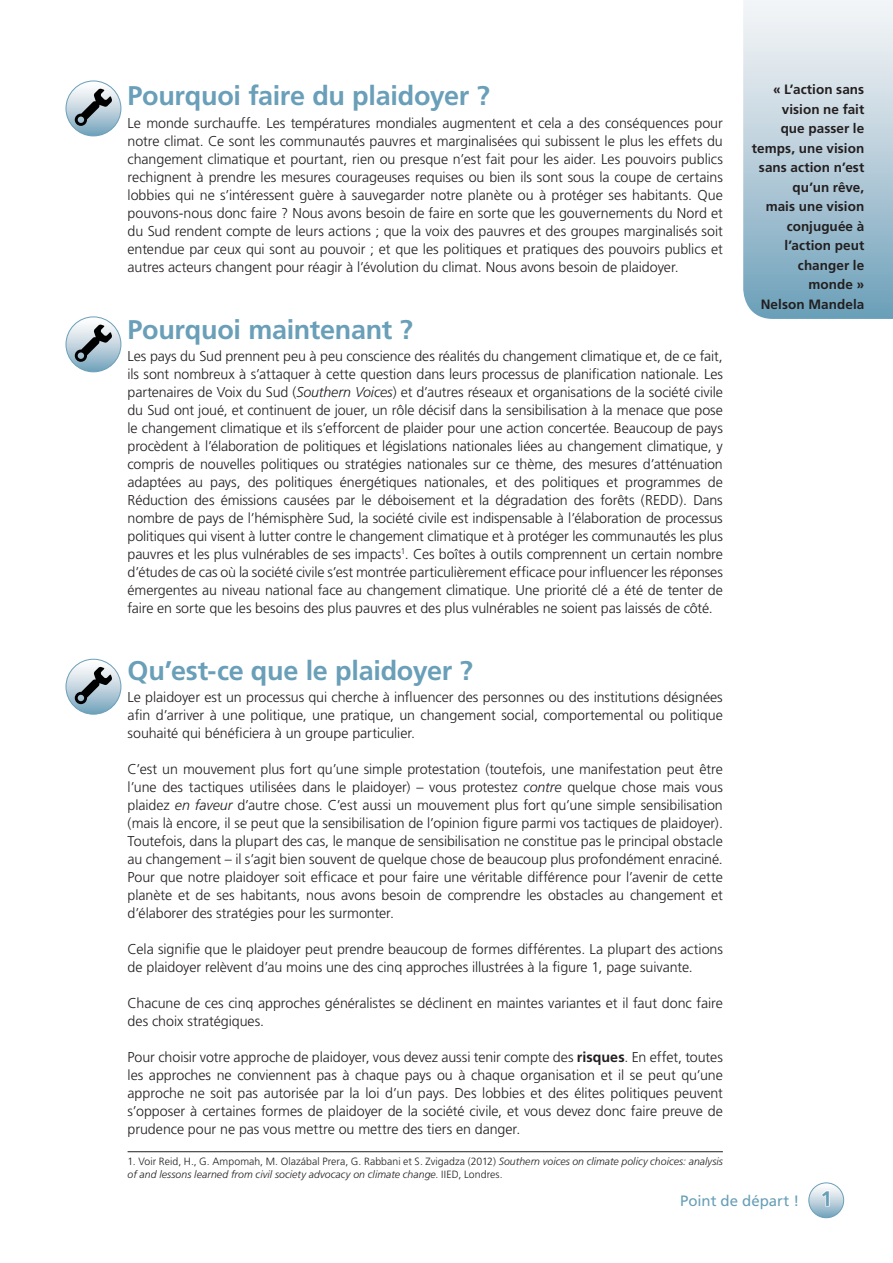
<style>
.page{position:relative;width:893px;height:1263px;background:#fff}
.page>*{position:absolute;margin:0;border:0;box-sizing:border-box;transform-origin:0 0}
.t1{font:700 27px "Frutiger";letter-spacing:-.01em;color:#699fb8}
.t2{font:15px "Frutiger";color:#699fb8}
.t3{font:300 14.25px/18px "Frutiger";letter-spacing:-.005em;color:#231f20;text-align:justify}
.t4{font:700 13.5px/19.5px "Frutiger";letter-spacing:.005em;color:#231f20;text-align:right}
.t5{font:italic 300 10.5px/13.5px "Frutiger";letter-spacing:.005em;color:#231f20}
.s1{font-style:italic}
.s2{font-weight:700}
.s3{font-style:normal}
.s4{font-weight:700;font-size:21px}
</style>
<div class="page">
<svg style="left:809px;top:1183px;width:35px;height:35px"></svg>
<div style="left:809px;top:1183px;width:35px;height:35px;border:1px solid #699fb8;border-radius:50%"></div>
<svg style="left:820px;top:1189px;width:10px;height:18px"></svg>
<svg style="left:66px;top:81px;width:55px;height:55px"></svg>
<div style="left:66px;top:81px;width:55px;height:55px;border:1px solid #699fb8;border-radius:50%"></div>
<svg style="left:75px;top:89px;width:37px;height:37px"></svg>
<hr style="left:128px;top:1151px;width:595px;height:1px;background:#231f20">
<svg style="left:66px;top:317px;width:55px;height:55px"></svg>
<div style="left:66px;top:317px;width:55px;height:55px;border:1px solid #699fb8;border-radius:50%"></div>
<svg style="left:75px;top:325px;width:37px;height:37px"></svg>
<svg style="left:66px;top:659px;width:55px;height:55px"></svg>
<div style="left:66px;top:659px;width:55px;height:55px;border:1px solid #699fb8;border-radius:50%"></div>
<svg style="left:75px;top:667px;width:37px;height:37px"></svg>
<svg style="left:743px;top:0;width:150px;height:319px;background:#b6cdda"></svg>
<h1 class="t1" style="left:128px;top:80px;width:364px">Pourquoi faire du plaidoyer ?</h1>
<p class="t3" style="left:128px;top:114px;width:597px">Le monde surchauffe. Les températures mondiales augmentent et cela a des conséquences pour notre climat. Ce sont les communautés pauvres et marginalisées qui subissent le plus les effets du changement climatique et pourtant, rien ou presque n’est fait pour les aider. Les pouvoirs publics rechignent à prendre les mesures courageuses requises ou bien ils sont sous la coupe de certains lobbies qui ne s’intéressent guère à sauvegarder notre planète ou à protéger ses habitants. Que pouvons-nous donc faire ? Nous avons besoin de faire en sorte que les gouvernements du Nord et du Sud rendent compte de leurs actions ; que la voix des pauvres et des groupes marginalisés soit entendue par ceux qui sont au pouvoir ; et que les politiques et pratiques des pouvoirs publics et autres acteurs changent pour réagir à l’évolution du climat. Nous avons besoin de plaidoyer.</p>
<h1 class="t1" style="left:128px;top:313px;width:287px">Pourquoi maintenant ?</h1>
<p class="t3" style="left:128px;top:347px;width:597px">Les pays du Sud prennent peu à peu conscience des réalités du changement climatique et, de ce fait, ils sont nombreux à s’attaquer à cette question dans leurs processus de planification nationale. Les partenaires de Voix du Sud (<span class="s1">Southern Voices</span>) et d’autres réseaux et organisations de la société civile du Sud ont joué, et continuent de jouer, un rôle décisif dans la sensibilisation à la menace que pose le changement climatique et ils s’efforcent de plaider pour une action concertée. Beaucoup de pays procèdent à l’élaboration de politiques et législations nationales liées au changement climatique, y compris de nouvelles politiques ou stratégies nationales sur ce thème, des mesures d’atténuation adaptées au pays, des politiques énergétiques nationales, et des politiques et programmes de Réduction des émissions causées par le déboisement et la dégradation des forêts (REDD). Dans nombre de pays de l’hémisphère Sud, la société civile est indispensable à l’élaboration de processus politiques qui visent à lutter contre le changement climatique et à protéger les communautés les plus pauvres et les plus vulnérables de ses impacts<sup>1</sup>. Ces boîtes à outils comprennent un certain nombre d’études de cas où la société civile s’est montrée particulièrement efficace pour influencer les réponses émergentes au niveau national face au changement climatique. Une priorité clé a été de tenter de faire en sorte que les besoins des plus pauvres et des plus vulnérables ne soient pas laissés de côté.</p>
<h1 class="t1" style="left:128px;top:654px;width:347px">Qu’est-ce que le plaidoyer ?</h1>
<p class="t3" style="left:128px;top:688px;width:597px">Le plaidoyer est un processus qui cherche à influencer des personnes ou des institutions désignées afin d’arriver à une politique, une pratique, un changement social, comportemental ou politique souhaité qui bénéficiera à un groupe particulier.</p>
<p class="t3" style="left:128px;top:760px;width:597px">C’est un mouvement plus fort qu’une simple protestation (toutefois, une manifestation peut être l’une des tactiques utilisées dans le plaidoyer) – vous protestez <span class="s1">contre</span> quelque chose mais vous plaidez <span class="s1">en faveur</span> d’autre chose. C’est aussi un mouvement plus fort qu’une simple sensibilisation (mais là encore, il se peut que la sensibilisation de l’opinion figure parmi vos tactiques de plaidoyer).<br>Toutefois, dans la plupart des cas, le manque de sensibilisation ne constitue pas le principal obstacle au changement – il s’agit bien souvent de quelque chose de beaucoup plus profondément enraciné.<br>Pour que notre plaidoyer soit efficace et pour faire une véritable différence pour l’avenir de cette planète et de ses habitants, nous avons besoin de comprendre les obstacles au changement et d’élaborer des stratégies pour les surmonter.</p>
<p class="t3" style="left:128px;top:940px;width:597px">Cela signifie que le plaidoyer peut prendre beaucoup de formes différentes. La plupart des actions de plaidoyer relèvent d’au moins une des cinq approches illustrées à la figure 1, page suivante.</p>
<p class="t3" style="left:128px;top:994px;width:597px">Chacune de ces cinq approches généralistes se déclinent en maintes variantes et il faut donc faire des choix stratégiques.</p>
<p class="t3" style="left:128px;top:1048px;width:597px">Pour choisir votre approche de plaidoyer, vous devez aussi tenir compte des <span class="s2">risques</span>. En effet, toutes les approches ne conviennent pas à chaque pays ou à chaque organisation et il se peut qu’une approche ne soit pas autorisée par la loi d’un pays. Des lobbies et des élites politiques peuvent s’opposer à certaines formes de plaidoyer de la société civile, et vous devez donc faire preuve de prudence pour ne pas vous mettre ou mettre des tiers en danger.</p>
<p class="t5" style="left:128px;top:1154px;width:597px"><span class="s3">1. Voir Reid, H., G. Ampomah, M. Olazábal Prera, G. Rabbani et S. Zvigadza (2012)</span> Southern voices on climate policy choices: analysis of and lessons learned from civil society advocacy on climate change<span class="s3">. IIED, Londres.</span></p>
<p class="t4" style="left:752px;top:80px;width:114px">« L’action sans vision ne fait<br>que passer le temps, une vision sans action n’est qu’un rêve,<br>mais une vision conjuguée à l’action peut changer le monde »<br>Nelson Mandela</p>
<p class="t2" style="left:680px;top:1192px;width:153px">Point de départ ! <span class="s4">1</span></p>
</div>
